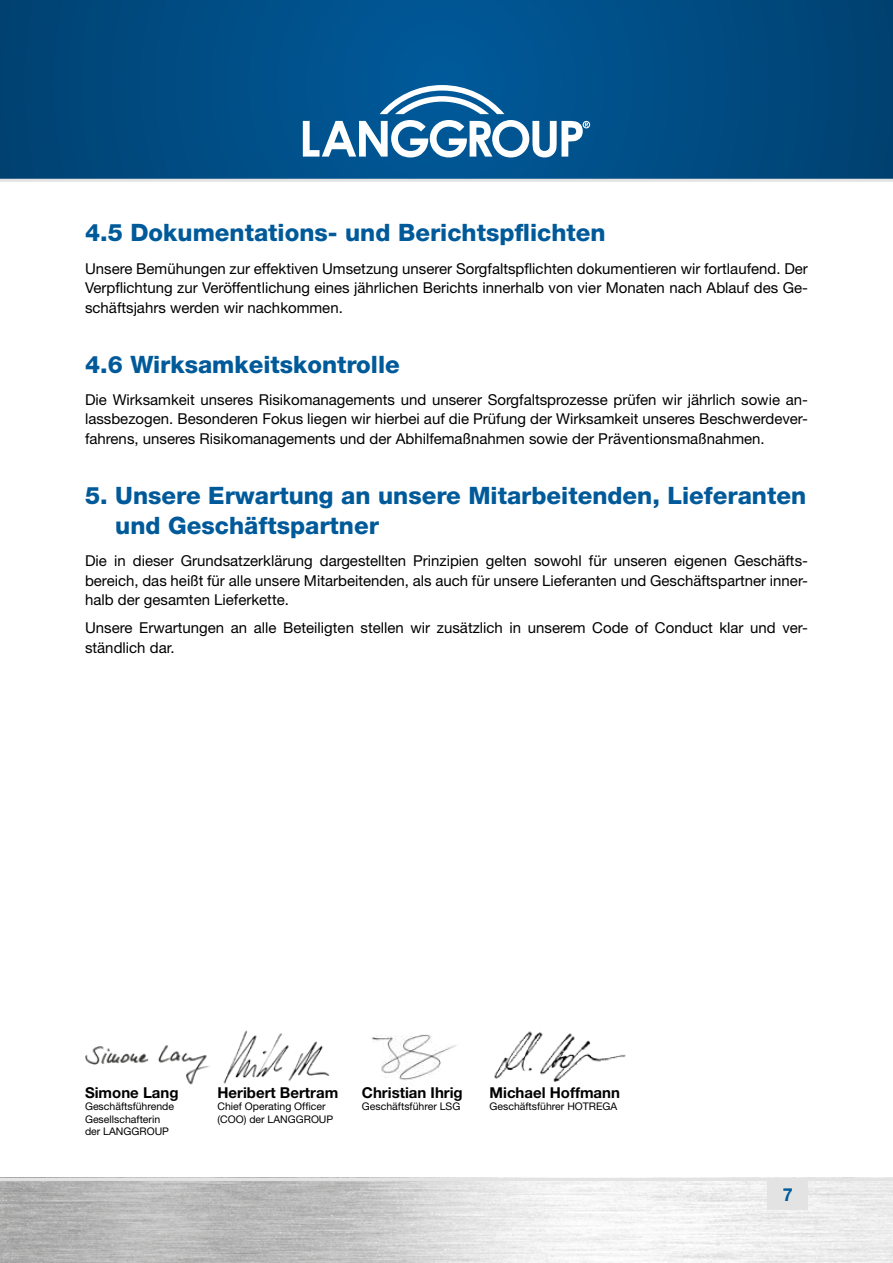
<style>
.page{position:relative;width:893px;height:1263px;background:#fff}
.page>*{position:absolute;margin:0;border:0;box-sizing:border-box;transform-origin:0 0}
.t1{font:800 24px/30px "Helvetica Neue LT Pro";color:#005a9a}
.t2{font:700 18px "Helvetica Neue LT Pro";color:#005a9a}
.t3{font:15px/19.5px "Helvetica Neue LT Pro";color:#000;text-align:justify}
.t4{font:700 15px "Helvetica Neue LT Pro";color:#000}
.t5{font:10.5px/12.6px "Helvetica Neue LT Pro";color:#000}
</style>
<div class="page">
<img style="left:223px;top:1030px;width:107px;height:54px">
<img style="left:85px;top:1045px;width:124px;height:40px">
<img style="left:371px;top:1034px;width:86px;height:46px">
<img style="left:494px;top:1031px;width:132px;height:51px">
<img style="left:0;top:1181px;width:893px;height:82px">
<svg style="left:0;top:0;width:892px;height:179px"></svg>
<hr style="left:892px;top:0;width:1px;height:179px;background:#004070">
<svg style="left:380px;top:85px;width:124px;height:29px"></svg>
<svg style="left:303px;top:120px;width:287px;height:37px"></svg>
<hr style="left:0;top:179px;width:893px;height:3px;background:#e3e3e3">
<hr style="left:0;top:1178px;width:893px;height:3px;background:#e3e3e3">
<div style="left:767px;top:1178px;width:41px;height:32px;background:#e3e3e3"></div>
<h1 class="t1" style="left:85px;top:218px;width:522px">4.5 Dokumentations- und Berichtspflichten</h1>
<p class="t3" style="left:85px;top:258px;width:724px">Unsere Bemühungen zur effektiven Umsetzung unserer Sorgfaltspflichten dokumentieren wir fortlaufend. Der Verpflichtung zur Veröffentlichung eines jährlichen Berichts innerhalb von vier Monaten nach Ablauf des Ge&shy;schäftsjahrs werden wir nachkommen.</p>
<h1 class="t1" style="left:85px;top:349px;width:316px">4.6 Wirksamkeitskontrolle</h1>
<p class="t3" style="left:85px;top:389px;width:724px">Die Wirksamkeit unseres Risikomanagements und unserer Sorgfaltsprozesse prüfen wir jährlich sowie an&shy;lassbezogen. Besonderen Fokus liegen wir hierbei auf die Prüfung der Wirksamkeit unseres Beschwerdever&shy;fahrens, unseres Risikomanagements und der Abhilfemaßnahmen sowie der Präventionsmaßnahmen.</p>
<h1 class="t1" style="left:115px;top:480px;width:692px;text-indent:-30px">5. Unsere Erwartung an unsere Mitarbeitenden, Lieferanten und Geschäftspartner</h1>
<p class="t3" style="left:85px;top:551px;width:724px">Die in dieser Grundsatzerklärung dargestellten Prinzipien gelten sowohl für unseren eigenen Geschäfts&shy;bereich, das heißt für alle unsere Mitarbeitenden, als auch für unsere Lieferanten und Geschäftspartner inner&shy;halb der gesamten Lieferkette.</p>
<p class="t3" style="left:85px;top:618px;width:724px">Unsere Erwartungen an alle Beteiligten stellen wir zusätzlich in unserem Code of Conduct klar und ver&shy;ständlich dar.</p>
<p class="t4" style="left:85px;top:1083px;width:95px">Simone Lang</p>
<p class="t5" style="left:85px;top:1100px;width:91px">Geschäftsführende<br>Gesellschafterin der LANGGROUP</p>
<p class="t4" style="left:217px;top:1083px;width:122px">Heribert Bertram</p>
<p class="t5" style="left:217px;top:1100px;width:117px">Chief Operating Officer (COO) der LANGGROUP</p>
<p class="t4" style="left:362px;top:1083px;width:102px">Christian Ihrig</p>
<p class="t5" style="left:362px;top:1100px;width:100px">Geschäftsführer LSG</p>
<p class="t4" style="left:490px;top:1083px;width:132px">Michael Hoffmann</p>
<p class="t5" style="left:490px;top:1100px;width:129px">Geschäftsführer HOTREGA</p>
<p class="t2" style="left:783px;top:1184px;width:12px">7</p>
</div>
